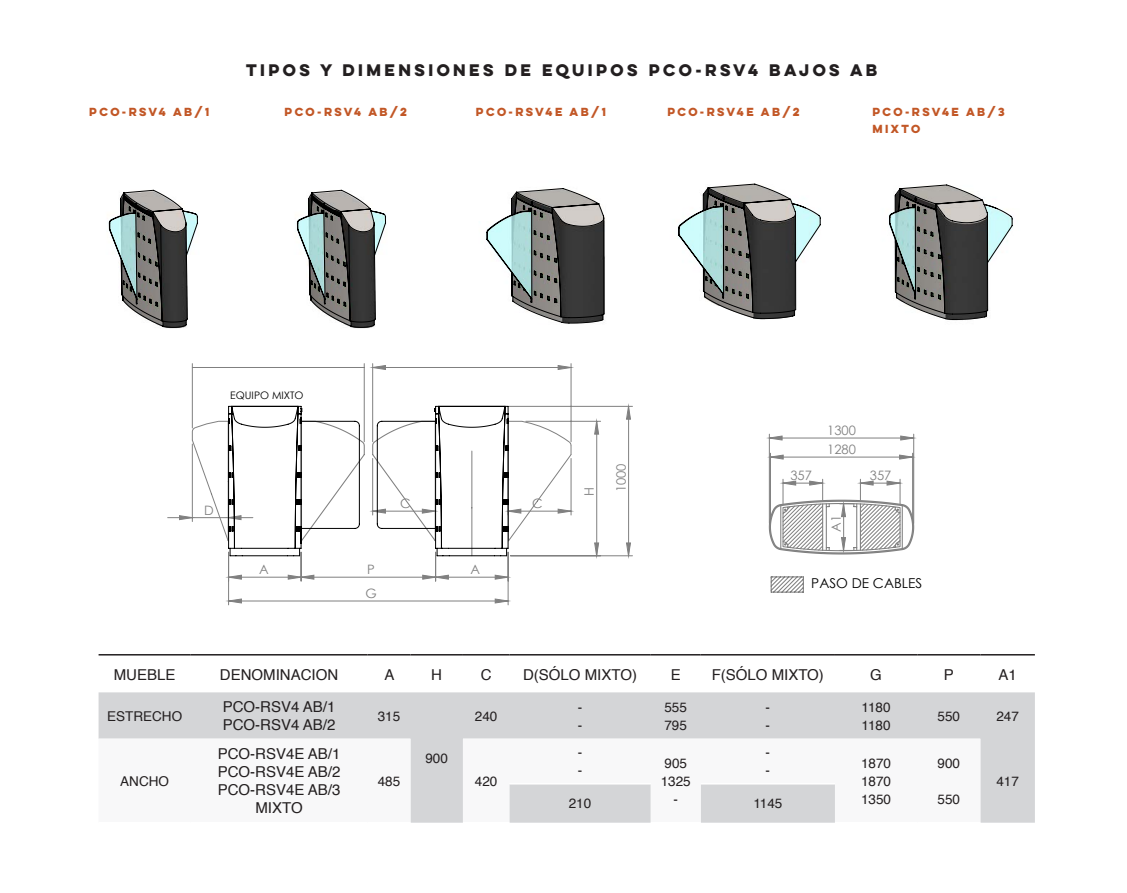
<style>
.page{position:relative;width:1127px;height:893px;background:#fff}
.page>*{position:absolute;margin:0;border:0;box-sizing:border-box;transform-origin:0 0}
.TextoCabecera{font:15px/18px "Helvetica";color:#231f20;text-align:center}
.titulo1{font:700 15px "Lulo Clean One";color:#231f20}
.t1{font:13.65px "Century Gothic";color:#000}
.textoCeldas{font:13.5px "Helvetica";color:#231f20}
.TextoCabecera-2{font:13.5px "Helvetica";color:#231f20}
.t2{font:12.9px "Century Gothic";color:#808080}
.TitleModel_planos{font:700 10.5px "Lulo Clean One";color:#c25726}
.t3{font:10.35px "Century Gothic";color:#000}
</style>
<div class="page">
<svg style="left:99px;top:655px;width:936px;height:1px"></svg>
<div style="left:99px;top:692px;width:936px;height:131px;background:#d4d5d7"></div>
<svg style="left:99px;top:739px;width:881px;height:84px"></svg>
<hr style="left:99px;top:654px;width:92px;height:1px;background:#231f20">
<hr style="left:191px;top:654px;width:176px;height:1px;background:#231f20">
<hr style="left:367px;top:654px;width:43px;height:1px;background:#231f20">
<hr style="left:410px;top:654px;width:53px;height:1px;background:#231f20">
<hr style="left:463px;top:654px;width:46px;height:1px;background:#231f20">
<hr style="left:509px;top:654px;width:142px;height:1px;background:#231f20">
<hr style="left:651px;top:654px;width:50px;height:1px;background:#231f20">
<hr style="left:701px;top:654px;width:134px;height:1px;background:#231f20">
<hr style="left:835px;top:654px;width:82px;height:1px;background:#231f20">
<hr style="left:917px;top:654px;width:63px;height:1px;background:#231f20">
<hr style="left:980px;top:654px;width:55px;height:1px;background:#231f20">
<hr style="left:463px;top:822px;width:46px;height:1px;background:#fff">
<hr style="left:651px;top:822px;width:50px;height:1px;background:#fff">
<hr style="left:835px;top:822px;width:82px;height:1px;background:#fff">
<hr style="left:509px;top:783px;width:142px;height:1px;background:#fff">
<hr style="left:701px;top:783px;width:134px;height:1px;background:#fff">
<hr style="left:917px;top:822px;width:63px;height:1px;background:#fff">
<hr style="left:99px;top:822px;width:92px;height:1px;background:#fff">
<hr style="left:191px;top:822px;width:176px;height:1px;background:#fff">
<hr style="left:367px;top:822px;width:43px;height:1px;background:#fff">
<svg style="left:678px;top:183px;width:143px;height:136px"></svg>
<svg style="left:297px;top:189px;width:89px;height:139px"></svg>
<svg style="left:109px;top:189px;width:89px;height:139px"></svg>
<svg style="left:889px;top:184px;width:124px;height:136px"></svg>
<svg style="left:486px;top:188px;width:119px;height:136px"></svg>
<svg style="left:229px;top:365px;width:685px;height:214px"></svg>
<svg style="left:229px;top:599px;width:279px;height:4px"></svg>
<svg style="left:301px;top:575px;width:207px;height:4px"></svg>
<svg style="left:595px;top:406px;width:250px;height:150px"></svg>
<svg style="left:179px;top:420px;width:49px;height:121px"></svg>
<svg style="left:228px;top:405px;width:281px;height:151px"></svg>
<p class="titulo1" style="left:246px;top:58px;width:636px">TIPOS Y DIMENSIONES DE EQUIPOS PCO-RSV4 BAJOS AB</p>
<p class="TitleModel_planos" style="left:89px;top:104px;width:124px">PCO-RSV4 AB/1</p>
<p class="TitleModel_planos" style="left:285px;top:104px;width:126px">PCO-RSV4 AB/2</p>
<p class="TitleModel_planos" style="left:476px;top:104px;width:134px">PCO-RSV4E AB/1</p>
<p class="TitleModel_planos" style="left:667px;top:104px;width:136px">PCO-RSV4E AB/2</p>
<p class="TitleModel_planos" style="left:872px;top:104px;width:136px">PCO-RSV4E AB/3</p>
<p class="TitleModel_planos" style="left:872px;top:121px;width:52px">MIXTO</p>
<p class="t3" style="left:230px;top:388px;width:75px">EQUIPO MIXTO</p>
<p class="t2" style="left:580px;top:496px;width:10px;rotate:-90deg">H</p>
<p class="t2" style="left:612px;top:492px;width:30px;rotate:-90deg">1000</p>
<p class="t2" style="left:790px;top:467px;width:23px">357</p>
<p class="t2" style="left:827px;top:422px;width:30px">1300</p>
<p class="t2" style="left:827px;top:441px;width:30px">1280</p>
<p class="t2" style="left:870px;top:467px;width:23px">357</p>
<p class="t2" style="left:204px;top:501px;width:11px">D</p>
<p class="t2" style="left:400px;top:495px;width:12px">C</p>
<p class="t2" style="left:532px;top:495px;width:12px">C</p>
<p class="t2" style="left:259px;top:561px;width:11px">A</p>
<p class="t2" style="left:367px;top:561px;width:9px">P</p>
<p class="t2" style="left:471px;top:561px;width:11px">A</p>
<p class="t2" style="left:365px;top:584px;width:13px">G</p>
<p class="t2" style="left:827px;top:532px;width:18px;rotate:-90deg">A1</p>
<p class="t1" style="left:811px;top:574px;width:112px">PASO DE CABLES</p>
<p class="TextoCabecera" style="left:114px;top:666px;width:63px">MUEBLE</p>
<p class="TextoCabecera" style="left:220px;top:666px;width:120px">DENOMINACION</p>
<p class="TextoCabecera" style="left:384px;top:666px;width:12px">A</p>
<p class="TextoCabecera" style="left:431px;top:666px;width:12px">H</p>
<p class="TextoCabecera" style="left:481px;top:666px;width:12px">C</p>
<p class="TextoCabecera" style="left:523px;top:666px;width:115px">D(SÓLO MIXTO)</p>
<p class="TextoCabecera" style="left:671px;top:666px;width:12px">E</p>
<p class="TextoCabecera" style="left:712px;top:666px;width:114px">F(SÓLO MIXTO)</p>
<p class="TextoCabecera" style="left:870px;top:666px;width:13px">G</p>
<p class="TextoCabecera" style="left:944px;top:666px;width:12px">P</p>
<p class="TextoCabecera" style="left:998px;top:666px;width:20px">A1</p>
<p class="TextoCabecera-2" style="left:107px;top:705px;width:77px">ESTRECHO</p>
<p class="TextoCabecera" style="left:223px;top:698px;width:114px">PCO-RSV4 AB/1</p>
<p class="TextoCabecera" style="left:223px;top:716px;width:114px">PCO-RSV4 AB/2</p>
<p class="textoCeldas" style="left:861px;top:696px;width:31px">1180</p>
<p class="textoCeldas" style="left:861px;top:714px;width:31px">1180</p>
<p class="textoCeldas" style="left:664px;top:696px;width:24px">555</p>
<p class="textoCeldas" style="left:664px;top:714px;width:24px">795</p>
<p class="textoCeldas" style="left:578px;top:696px;width:6px">-</p>
<p class="textoCeldas" style="left:578px;top:714px;width:6px">-</p>
<p class="textoCeldas" style="left:765px;top:696px;width:6px">-</p>
<p class="textoCeldas" style="left:765px;top:714px;width:6px">-</p>
<p class="textoCeldas" style="left:937px;top:705px;width:24px">550</p>
<p class="textoCeldas" style="left:996px;top:705px;width:24px">247</p>
<p class="textoCeldas" style="left:475px;top:705px;width:24px">240</p>
<p class="textoCeldas" style="left:378px;top:705px;width:24px">315</p>
<p class="TextoCabecera-2" style="left:120px;top:771px;width:50px">ANCHO</p>
<p class="TextoCabecera" style="left:218px;top:745px;width:124px">PCO-RSV4E AB/1</p>
<p class="TextoCabecera" style="left:218px;top:763px;width:124px">PCO-RSV4E AB/2</p>
<p class="TextoCabecera" style="left:218px;top:781px;width:124px">PCO-RSV4E AB/3<br>MIXTO</p>
<p class="textoCeldas" style="left:425px;top:747px;width:24px">900</p>
<p class="textoCeldas" style="left:378px;top:771px;width:24px">485</p>
<p class="textoCeldas" style="left:475px;top:771px;width:24px">420</p>
<p class="textoCeldas" style="left:765px;top:742px;width:6px">-</p>
<p class="textoCeldas" style="left:765px;top:760px;width:6px">-</p>
<p class="textoCeldas" style="left:578px;top:742px;width:6px">-</p>
<p class="textoCeldas" style="left:578px;top:760px;width:6px">-</p>
<p class="textoCeldas" style="left:664px;top:753px;width:24px">905</p>
<p class="textoCeldas" style="left:661px;top:771px;width:32px">1325</p>
<p class="textoCeldas" style="left:673px;top:789px;width:6px">-</p>
<p class="textoCeldas" style="left:569px;top:793px;width:24px">210</p>
<p class="textoCeldas" style="left:753px;top:793px;width:31px">1145</p>
<p class="textoCeldas" style="left:861px;top:753px;width:32px">1870</p>
<p class="textoCeldas" style="left:861px;top:771px;width:32px">1870</p>
<p class="textoCeldas" style="left:861px;top:788px;width:32px">1350</p>
<p class="textoCeldas" style="left:937px;top:752px;width:24px">900</p>
<p class="textoCeldas" style="left:937px;top:788px;width:24px">550</p>
<p class="textoCeldas" style="left:996px;top:771px;width:24px">417</p>
</div>
